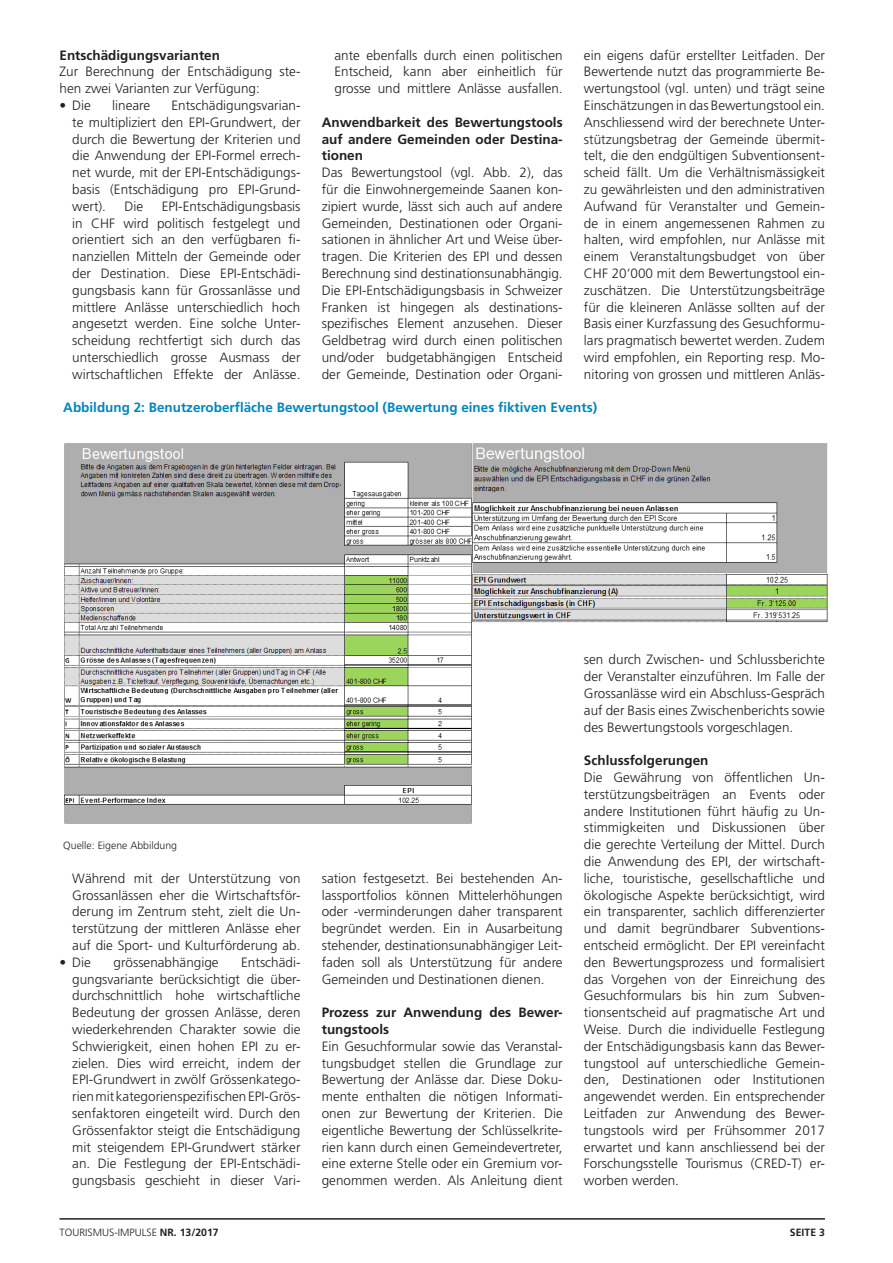
<style>
.page{position:relative;width:893px;height:1263px;background:#fff}
.page>*{position:absolute;margin:0;border:0;box-sizing:border-box;transform-origin:0 0}
.Lauftext_Frutiger_li{font:300 13.5px/16.8px "Frutiger";color:#231f20;text-align:justify}
.Lauftext_Frutiger_li-2{font:700 13.5px/16.8px "Frutiger";color:#231f20;text-align:justify}
.Lauftext_Frutiger_li-3{font:700 13.5px "Frutiger";color:#0085bd}
.Lauftext_Frutiger_li-4{font:300 10.5px "Frutiger";color:#231f20}
.t1{font:700 10.5px "Frutiger";color:#231f20}
.s1{font-weight:700}
</style>
<div class="page">
<hr style="left:60px;top:1218px;width:765px;height:1px;background:#231f20">
<img style="left:64px;top:444px;width:764px;height:380px">
<p class="Lauftext_Frutiger_li-2" style="left:60px;top:47px;width:162px">Entschädigungsvarianten</p>
<p class="Lauftext_Frutiger_li" style="left:60px;top:63px;width:242px">Zur Berechnung der Entschädigung ste&shy;hen zwei Varianten zur Verfügung:</p>
<p class="Lauftext_Frutiger_li" style="left:60px;top:97px;width:33px">• Die</p>
<p class="Lauftext_Frutiger_li" style="left:112px;top:97px;width:40px">lineare</p>
<p class="Lauftext_Frutiger_li" style="left:171px;top:97px;width:131px">Entschädigungsvarian-</p>
<p class="Lauftext_Frutiger_li" style="left:72px;top:114px;width:230px">te multipliziert den EPI-Grundwert, der durch die Bewertung der Kriterien und die Anwendung der EPI-Formel errech&shy;net wurde, mit der EPI-Entschädigungs&shy;basis (Entschädigung pro EPI-Grund&shy;wert).</p>
<p class="Lauftext_Frutiger_li" style="left:72px;top:198px;width:230px;text-indent:89px">EPI-Entschädigungsbasis in CHF wird politisch festgelegt und orientiert sich an den verfügbaren fi&shy;nanziellen Mitteln der Gemeinde oder der Destination. Diese EPI-Entschädi&shy;gungsbasis kann für Grossanlässe und mittlere Anlässe unterschiedlich hoch angesetzt werden. Eine solche Unter&shy;scheidung rechtfertigt sich durch das unterschiedlich grosse Ausmass der wirtschaftlichen Effekte der Anlässe.</p>
<p class="Lauftext_Frutiger_li" style="left:124px;top:198px;width:20px">Die</p>
<p class="Lauftext_Frutiger_li" style="left:334px;top:47px;width:230px">ante ebenfalls durch einen politischen Entscheid, kann aber einheitlich für grosse und mittlere Anlässe ausfallen.</p>
<p class="Lauftext_Frutiger_li-2" style="left:322px;top:114px;width:242px">Anwendbarkeit des Bewertungstools auf andere Gemeinden oder Destina&shy;tionen</p>
<p class="Lauftext_Frutiger_li" style="left:322px;top:164px;width:242px">Das Bewertungstool (vgl. Abb. 2), das für die Einwohnergemeinde Saanen kon&shy;zipiert wurde, lässt sich auch auf andere Gemeinden, Destinationen oder Organi&shy;sationen in ähnlicher Art und Weise über&shy;tragen. Die Kriterien des EPI und dessen Berechnung sind destinationsunabhängig.<br>Die EPI-Entschädigungsbasis in Schweizer Franken ist hingegen als destinations&shy;spezifisches Element anzusehen. Dieser Geldbetrag wird durch einen politischen und/oder budgetabhängigen Entscheid der Gemeinde, Destination oder Organi-</p>
<p class="Lauftext_Frutiger_li" style="left:584px;top:47px;width:242px">ein eigens dafür erstellter Leitfaden. Der Bewertende nutzt das programmierte Be&shy;wertungstool (vgl. unten) und trägt seine Einschätzungen in das Bewertungstool ein.<br>Anschliessend wird der berechnete Unter&shy;stützungsbetrag der Gemeinde übermit&shy;telt, die den endgültigen Subventionsent&shy;scheid fällt. Um die Verhältnismässigkeit zu gewährleisten und den administrativen Aufwand für Veranstalter und Gemein&shy;de in einem angemessenen Rahmen zu halten, wird empfohlen, nur Anlässe mit einem Veranstaltungsbudget von über CHF 20‘000 mit dem Bewertungstool ein&shy;zuschätzen. Die Unterstützungsbeiträge für die kleineren Anlässe sollten auf der Basis einer Kurzfassung des Gesuchformu&shy;lars pragmatisch bewertet werden. Zudem wird empfohlen, ein Reporting resp. Mo&shy;nitoring von grossen und mittleren Anläs-</p>
<p class="Lauftext_Frutiger_li-3" style="left:63px;top:400px;width:535px">Abbildung 2: Benutzeroberfläche Bewertungstool (Bewertung eines fiktiven Events)</p>
<p class="Lauftext_Frutiger_li-4" style="left:63px;top:840px;width:115px">Quelle: Eigene Abbildung</p>
<p class="Lauftext_Frutiger_li" style="left:72px;top:870px;width:230px">Während mit der Unterstützung von Grossanlässen eher die Wirtschaftsför&shy;derung im Zentrum steht, zielt die Un&shy;terstützung der mittleren Anlässe eher auf die Sport- und Kulturförderung ab.</p>
<p class="Lauftext_Frutiger_li" style="left:60px;top:954px;width:33px">• Die</p>
<p class="Lauftext_Frutiger_li" style="left:114px;top:954px;width:107px">grössenabhängige</p>
<p class="Lauftext_Frutiger_li" style="left:241px;top:954px;width:61px">Entschädi-</p>
<p class="Lauftext_Frutiger_li" style="left:72px;top:971px;width:230px">gungsvariante berücksichtigt die über&shy;durchschnittlich hohe wirtschaftliche Bedeutung der grossen Anlässe, deren wiederkehrenden Charakter sowie die Schwierigkeit, einen hohen EPI zu er&shy;zielen. Dies wird erreicht, indem der EPI-Grundwert in zwölf Grössenkatego&shy;rien mit kategorienspezifischen EPI-Grös&shy;senfaktoren eingeteilt wird. Durch den Grössenfaktor steigt die Entschädigung mit steigendem EPI-Grundwert stärker an. Die Festlegung der EPI-Entschädi&shy;gungsbasis geschieht in dieser Vari-</p>
<p class="Lauftext_Frutiger_li" style="left:322px;top:870px;width:242px">sation festgesetzt. Bei bestehenden An&shy;lassportfolios können Mittelerhöhungen oder -verminderungen daher transparent begründet werden. Ein in Ausarbeitung stehender, destinationsunabhängiger Leit&shy;faden soll als Unterstützung für andere Gemeinden und Destinationen dienen.</p>
<p class="Lauftext_Frutiger_li-2" style="left:322px;top:1004px;width:242px">Prozess zur Anwendung des Bewer&shy;tungstools</p>
<p class="Lauftext_Frutiger_li" style="left:322px;top:1038px;width:242px">Ein Gesuchformular sowie das Veranstal&shy;tungsbudget stellen die Grundlage zur Bewertung der Anlässe dar. Diese Doku&shy;mente enthalten die nötigen Informati&shy;onen zur Bewertung der Kriterien. Die eigentliche Bewertung der Schlüsselkrite&shy;rien kann durch einen Gemeindevertreter, eine externe Stelle oder ein Gremium vor&shy;genommen werden. Als Anleitung dient</p>
<p class="Lauftext_Frutiger_li" style="left:584px;top:651px;width:242px">sen durch Zwischen- und Schlussberichte der Veranstalter einzuführen. Im Falle der Grossanlässe wird ein Abschluss-Gespräch auf der Basis eines Zwischenberichts sowie des Bewertungstools vorgeschlagen.</p>
<p class="Lauftext_Frutiger_li-2" style="left:584px;top:752px;width:126px">Schlussfolgerungen</p>
<p class="Lauftext_Frutiger_li" style="left:584px;top:769px;width:242px">Die Gewährung von öffentlichen Un&shy;terstützungsbeiträgen an Events oder andere Institutionen führt häufig zu Un&shy;stimmigkeiten und Diskussionen über die gerechte Verteilung der Mittel. Durch die Anwendung des EPI, der wirtschaft&shy;liche, touristische, gesellschaftliche und ökologische Aspekte berücksichtigt, wird ein transparenter, sachlich differenzierter und damit begründbarer Subventions&shy;entscheid ermöglicht. Der EPI vereinfacht den Bewertungsprozess und formalisiert das Vorgehen von der Einreichung des Gesuchformulars bis hin zum Subven&shy;tionsentscheid auf pragmatische Art und Weise. Durch die individuelle Festlegung der Entschädigungsbasis kann das Bewer&shy;tungstool auf unterschiedliche Gemein&shy;den, Destinationen oder Institutionen angewendet werden. Ein entsprechender Leitfaden zur Anwendung des Bewer&shy;tungstools wird per Frühsommer 2017 erwartet und kann anschliessend bei der Forschungsstelle Tourismus (CRED-T) er&shy;worben werden.</p>
<p class="Lauftext_Frutiger_li-4" style="left:60px;top:1226px;width:161px">TOURISMUS-IMPULSE <span class="s1">NR. 13/2017</span></p>
<p class="t1" style="left:790px;top:1226px;width:37px">SEITE 3</p>
</div>
